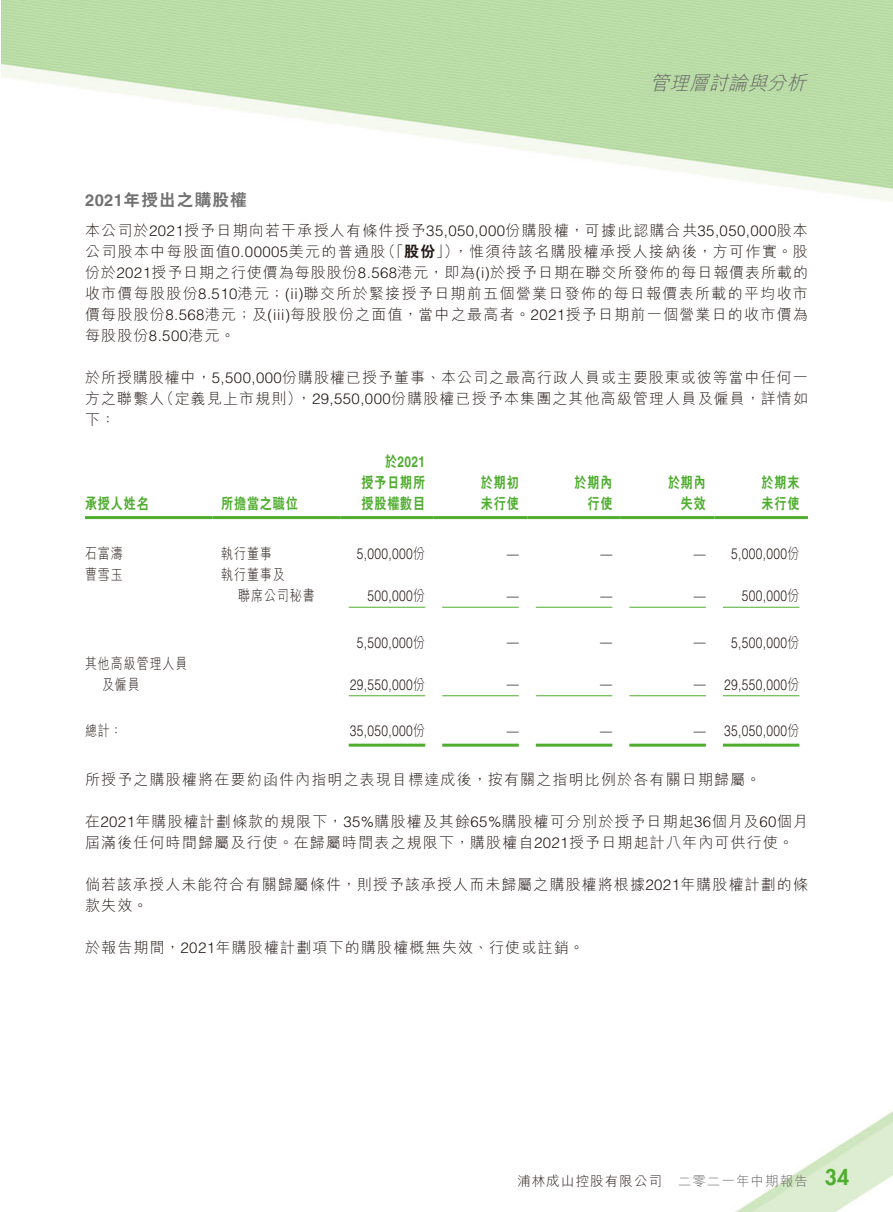
<style>
.page{position:relative;width:893px;height:1212px;background:#fff}
.page>*{position:absolute;margin:0;border:0;box-sizing:border-box;transform-origin:0 0}
.t1{font:800 21px "Futura Std";color:#4fad2f}
.t2{font:italic 300 19.5px "M Hei HK";color:#666565}
.t3{font:800 16.5px "C Hei 2 HK";letter-spacing:.08em;color:#727272}
.t4{font:300 15px/21px "M Hei HK";letter-spacing:.08em;color:#231916}
.t5{font:300 15px "Helvetica LT Std";letter-spacing:.03em;color:#231916;scale:.8 1}
.t6{font:800 15px/21px "C Hei 2 HK";letter-spacing:.08em;color:#4fad2f;scale:.8 1}
.t7{font:300 15px "M Hei HK";letter-spacing:.08em;color:#231916;scale:.8 1}
.t8{font:700 15px "Helvetica LT Std";color:#4fad2f;scale:.8 1}
.t9{font:300 13.5px "M Hei HK";letter-spacing:.08em;color:#231916}
.t10{font:300 13.5px "M Hei HK";letter-spacing:.08em;color:#666565}
.s1{font-family:"Helvetica LT Std";font-weight:700}
.s2{font-family:"Helvetica LT Std"}
.s3{font-family:"C Hei 2 HK";font-weight:800}
.s4{font-family:"M Hei HK"}
</style>
<div class="page">
<img style="left:1px;top:0;width:892px;height:1212px">
<hr style="left:85px;top:516px;width:128px;height:3px;background:#4fad2f">
<hr style="left:213px;top:516px;width:127px;height:3px;background:#4fad2f">
<hr style="left:340px;top:516px;width:94px;height:3px;background:#4fad2f">
<hr style="left:434px;top:516px;width:93px;height:3px;background:#4fad2f">
<hr style="left:527px;top:516px;width:94px;height:3px;background:#4fad2f">
<hr style="left:621px;top:516px;width:93px;height:3px;background:#4fad2f">
<hr style="left:714px;top:516px;width:94px;height:3px;background:#4fad2f">
<hr style="left:349px;top:607px;width:76px;height:1px;background:#4fad2f">
<hr style="left:442px;top:607px;width:77px;height:1px;background:#4fad2f">
<hr style="left:536px;top:607px;width:76px;height:1px;background:#4fad2f">
<hr style="left:629px;top:607px;width:77px;height:1px;background:#4fad2f">
<hr style="left:723px;top:607px;width:76px;height:1px;background:#4fad2f">
<hr style="left:349px;top:695px;width:76px;height:1px;background:#4fad2f">
<hr style="left:442px;top:695px;width:77px;height:1px;background:#4fad2f">
<hr style="left:536px;top:695px;width:76px;height:1px;background:#4fad2f">
<hr style="left:629px;top:695px;width:77px;height:1px;background:#4fad2f">
<hr style="left:723px;top:695px;width:76px;height:1px;background:#4fad2f">
<hr style="left:349px;top:744px;width:76px;height:3px;background:#4fad2f">
<hr style="left:442px;top:744px;width:77px;height:3px;background:#4fad2f">
<hr style="left:536px;top:744px;width:76px;height:3px;background:#4fad2f">
<hr style="left:629px;top:744px;width:77px;height:3px;background:#4fad2f">
<hr style="left:723px;top:744px;width:76px;height:3px;background:#4fad2f">
<h2 class="t2" style="left:650px;top:73px;width:163px">管理層討論與分析</h2>
<p class="t3" style="left:85px;top:192px;width:163px"><span class="s1">2021</span>年授出之購股權</p>
<p class="t4" style="left:85px;top:219px;width:724px;text-align:right">本公司於<span class="s2">2021</span>授予日期向若干承授人有條件授予<span class="s2">35,050,000</span>份購股權，可據此認購合共<span class="s2">35,050,000</span>股本，惟須待該名購股權承授人接納後，方可作實。股</p>
<p class="t4" style="left:85px;top:240px;width:724px">公司股本中每股面值<span class="s2">0.00005</span>美元的普通股<br>份於<span class="s2">2021</span>授予日期之行使價為每股股份<span class="s2">8.568</span>港元，即為 <span class="s2">)i(</span> 於授予日期在聯交所發佈的每日報價表所載的收市價每股股份<span class="s2">8.510</span>港元；<span class="s2">( )i i</span> 聯交所於緊接授予日期前五個營業日發佈的每日報價表所載的平均收市價每股股份<span class="s2">8.568</span>港元；及<span class="s2">(iii)</span>每股股份之面值，當中之最高者。<span class="s2">2021</span>授予日期前一個營業日的收市價為每股股份<span class="s2">8.500</span>港元。</p>
<p class="t4" style="left:85px;top:366px;width:724px;text-align:right">於所授購股權中，<span class="s2">5,500,000</span>份購股權已授予董事、本公司之最高行政人員或主要股東或彼等當中任何一，<span class="s2">29,550,000</span>份購股權已授予本集團之其他高級管理人員及僱員，詳情如</p>
<p class="t4" style="left:381px;top:240px;width:80px">（「<span class="s3">股份</span>」）</p>
<p class="t4" style="left:159px;top:387px;width:144px">（定義見上市規則）</p>
<p class="t4" style="left:85px;top:387px;width:81px">方之聯繫人下：</p>
<p class="t6" style="left:85px;top:492px;width:81px">承授人姓名</p>
<p class="t7" style="left:85px;top:546px;width:49px">石富濤</p>
<p class="t6" style="left:221px;top:492px;width:97px">所擔當之職位</p>
<p class="t7" style="left:221px;top:546px;width:65px">執行董事</p>
<p class="t8" style="left:385px;top:452px;width:52px"><span class="s3">於</span>2021</p>
<p class="t6" style="left:361px;top:471px;width:81px">授予日期所授股權數目</p>
<p class="t6" style="left:481px;top:471px;width:49px">於期初未行使</p>
<p class="t6" style="left:574px;top:471px;width:49px;text-align:right">於期內行使</p>
<p class="t6" style="left:668px;top:471px;width:49px;text-align:right">於期內失效</p>
<p class="t6" style="left:762px;top:471px;width:49px">於期末未行使</p>
<p class="t5" style="left:731px;top:544px;width:87px">5,000,000<span class="s4">份</span></p>
<p class="t5" style="left:357px;top:544px;width:87px">5,000,000<span class="s4">份</span></p>
<p class="t5" style="left:507px;top:544px;width:16px">—</p>
<p class="t5" style="left:600px;top:544px;width:16px">—</p>
<p class="t5" style="left:694px;top:544px;width:16px">—</p>
<p class="t7" style="left:85px;top:567px;width:49px">曹雪玉</p>
<p class="t7" style="left:221px;top:567px;width:81px">執行董事及</p>
<p class="t7" style="left:238px;top:588px;width:97px">聯席公司秘書</p>
<p class="t5" style="left:367px;top:586px;width:74px">500,000<span class="s4">份</span></p>
<p class="t5" style="left:507px;top:586px;width:16px">—</p>
<p class="t5" style="left:600px;top:586px;width:16px">—</p>
<p class="t5" style="left:694px;top:586px;width:16px">—</p>
<p class="t5" style="left:742px;top:586px;width:74px">500,000<span class="s4">份</span></p>
<p class="t5" style="left:357px;top:633px;width:87px">5,500,000<span class="s4">份</span></p>
<p class="t5" style="left:507px;top:632px;width:16px">—</p>
<p class="t5" style="left:600px;top:632px;width:16px">—</p>
<p class="t5" style="left:694px;top:632px;width:16px">—</p>
<p class="t5" style="left:731px;top:633px;width:87px">5,500,000<span class="s4">份</span></p>
<p class="t7" style="left:85px;top:655px;width:130px">其他高級管理人員</p>
<p class="t7" style="left:102px;top:676px;width:49px">及僱員</p>
<p class="t5" style="left:350px;top:675px;width:96px">29,550,000<span class="s4">份</span></p>
<p class="t5" style="left:507px;top:674px;width:16px">—</p>
<p class="t5" style="left:600px;top:674px;width:16px">—</p>
<p class="t5" style="left:694px;top:674px;width:16px">—</p>
<p class="t5" style="left:724px;top:675px;width:96px">29,550,000<span class="s4">份</span></p>
<p class="t7" style="left:85px;top:723px;width:48px">總計：</p>
<p class="t4" style="left:85px;top:769px;width:677px">所授予之購股權將在要約函件內指明之表現目標達成後，按有關之指明比例於各有關日期歸屬。</p>
<p class="t4" style="left:85px;top:811px;width:724px">在<span class="s2">2021</span>年購股權計劃條款的規限下，<span class="s2">35%</span>購股權及其餘<span class="s2">65%</span>購股權可分別於授予日期起<span class="s2">36</span>個月及<span class="s2">60</span>個月屆滿後任何時間歸屬及行使。在歸屬時間表之規限下，購股權自<span class="s2">2021</span>授予日期起計八年內可供行使。</p>
<p class="t4" style="left:85px;top:874px;width:724px">倘若該承授人未能符合有關歸屬條件，則授予該承授人而未歸屬之購股權將根據<span class="s2">2021</span>年購股權計劃的條款失效。</p>
<p class="t4" style="left:85px;top:937px;width:501px">於報告期間，<span class="s2">2021</span>年購股權計劃項下的購股權概無失效、行使或註銷。</p>
<p class="t5" style="left:350px;top:721px;width:96px">35,050,000<span class="s4">份</span></p>
<p class="t5" style="left:724px;top:721px;width:96px">35,050,000<span class="s4">份</span></p>
<p class="t5" style="left:507px;top:721px;width:16px">—</p>
<p class="t5" style="left:600px;top:721px;width:16px">—</p>
<p class="t5" style="left:694px;top:721px;width:16px">—</p>
<p class="t9" style="left:517px;top:1174px;width:146px">浦林成山控股有限公司</p>
<p class="t10" style="left:678px;top:1174px;width:132px">二零二一年中期報告</p>
<h1 class="t1" style="left:825px;top:1164px;width:26px">34</h1>
</div>
